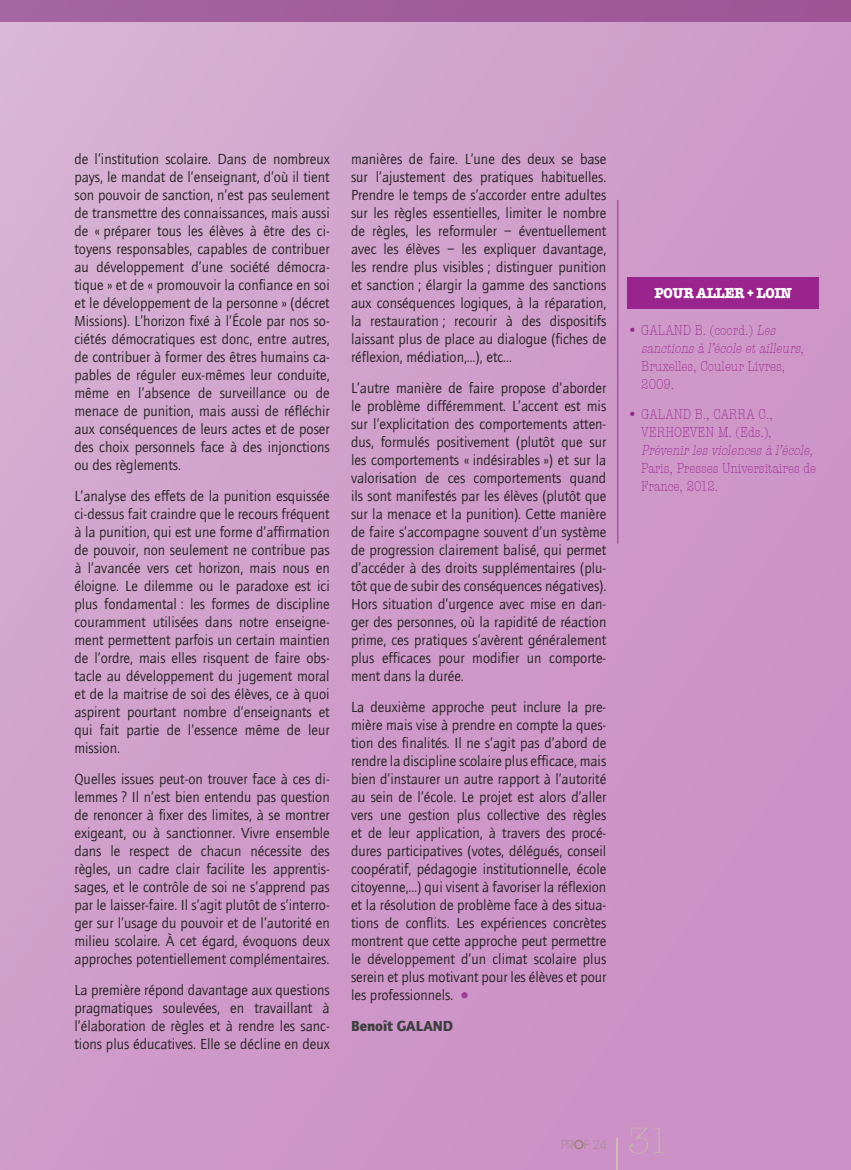
<style>
.page{position:relative;width:851px;height:1170px;background:#fff}
.page>*{position:absolute;margin:0;border:0;box-sizing:border-box;transform-origin:0 0}
.t1{font:300 37.5px "American Typewriter";color:#c7baa8}
.TEXTE{font:15px/18px "Quay Sans";color:#231f20;text-align:justify}
.TEXTE-2{font:300 condensed 15px/18px "American Typewriter";color:#99248e}
.SURBRILLANCE_ARTICLE{font:700 15px "American Typewriter";letter-spacing:-.03em;color:#fff;scale:.9 1}
.TEXTE-3{font:900 15px "Quay Sans";color:#3e3e3f}
.t2{font:200 12px "Avant Garde";color:#938065}
.s1{font-size:22.5px;color:#a13d96}
.s2{font-style:italic}
.s3{font-weight:500}
</style>
<div class="page">
<div style="left:0;top:0;width:850px;height:1169px;background:linear-gradient(to right,#d3a8cf,#cc92c6)"></div>
<hr style="left:617px;top:200px;width:1px;height:343px;background:#a854a1">
<hr style="left:616px;top:1137px;width:1px;height:32px;background:#d2c7b7">
<div style="left:0;top:0;width:850px;height:21px;background:#a05d9b"></div>
<div style="left:627px;top:276px;width:192px;height:32px;background:#99248e"></div>
<p class="TEXTE" style="left:74px;top:150px;width:257px">de l’institution scolaire. Dans de nombreux pays, le mandat de l’enseignant, d’où il tient son pouvoir de sanction, n’est pas seulement de transmettre des connaissances, mais aussi de « préparer tous les élèves à être des ci&shy;toyens responsables, capables de contribuer au développement d’une société démocra&shy;tique » et de « promouvoir la confiance en soi et le développement de la personne » (décret Missions). L’horizon fixé à l’École par nos so&shy;ciétés démocratiques est donc, entre autres, de contribuer à former des êtres humains ca&shy;pables de réguler eux-mêmes leur conduite, même en l’absence de surveillance ou de menace de punition, mais aussi de réfléchir aux conséquences de leurs actes et de poser des choix personnels face à des injonctions ou des règlements.</p>
<p class="TEXTE" style="left:74px;top:487px;width:257px">L’analyse des effets de la punition esquissée ci-dessus fait craindre que le recours fréquent à la punition, qui est une forme d’affirmation de pouvoir, non seulement ne contribue pas à l’avancée vers cet horizon, mais nous en éloigne. Le dilemme ou le paradoxe est ici plus fondamental : les formes de discipline couramment utilisées dans notre enseigne&shy;ment permettent parfois un certain maintien de l’ordre, mais elles risquent de faire obs&shy;tacle au développement du jugement moral et de la maitrise de soi des élèves, ce à quoi aspirent pourtant nombre d’enseignants et qui fait partie de l’essence même de leur mission.</p>
<p class="TEXTE" style="left:74px;top:770px;width:257px">Quelles issues peut-on trouver face à ces di&shy;lemmes ? Il n’est bien entendu pas question de renoncer à fixer des limites, à se montrer exigeant, ou à sanctionner. Vivre ensemble dans le respect de chacun nécessite des règles, un cadre clair facilite les apprentis&shy;sages, et le contrôle de soi ne s’apprend pas par le laisser-faire. Il s’agit plutôt de s’interro&shy;ger sur l’usage du pouvoir et de l’autorité en milieu scolaire. À cet égard, évoquons deux approches potentiellement complémentaires.</p>
<p class="TEXTE" style="left:74px;top:980px;width:257px">La première répond davantage aux questions pragmatiques soulevées, en travaillant à l’élaboration de règles et à rendre les sanc&shy;tions plus éducatives. Elle se décline en deux</p>
<p class="TEXTE" style="left:351px;top:150px;width:257px">manières de faire. L’une des deux se base sur l’ajustement des pratiques habituelles.<br>Prendre le temps de s’accorder entre adultes sur les règles essentielles, limiter le nombre de règles, les reformuler – éventuellement avec les élèves – les expliquer davantage, les rendre plus visibles ; distinguer punition et sanction ; élargir la gamme des sanctions aux conséquences logiques, à la réparation, la restauration ; recourir à des dispositifs laissant plus de place au dialogue (fiches de réflexion, médiation,…), etc...</p>
<p class="TEXTE" style="left:351px;top:379px;width:257px">L’autre manière de faire propose d’aborder le problème différemment. L’accent est mis sur l’explicitation des comportements atten&shy;dus, formulés positivement (plutôt que sur les comportements « indésirables ») et sur la valorisation de ces comportements quand ils sont manifestés par les élèves (plutôt que sur la menace et la punition). Cette manière de faire s’accompagne souvent d’un système de progression clairement balisé, qui permet d’accéder à des droits supplémentaires (plu&shy;tôt que de subir des conséquences négatives).<br>Hors situation d’urgence avec mise en dan&shy;ger des personnes, où la rapidité de réaction prime, ces pratiques s’avèrent généralement plus efficaces pour modifier un comporte&shy;ment dans la durée.</p>
<p class="TEXTE" style="left:351px;top:698px;width:257px">La deuxième approche peut inclure la pre&shy;mière mais vise à prendre en compte la ques&shy;tion des finalités. Il ne s’agit pas d’abord de rendre la discipline scolaire plus efficace, mais bien d’instaurer un autre rapport à l’autorité au sein de l’école. Le projet est alors d’aller vers une gestion plus collective des règles et de leur application, à travers des procé&shy;dures participatives (votes, délégués, conseil coopératif, pédagogie institutionnelle, école citoyenne,…) qui visent à favoriser la réflexion et la résolution de problème face à des situa&shy;tions de conflits. Les expériences concrètes montrent que cette approche peut permettre le développement d’un climat scolaire plus serein et plus motivant pour les élèves et pour les professionnels. <span class="s1">•</span></p>
<p class="TEXTE-3" style="left:351px;top:1016px;width:103px">Benoît GALAND</p>
<p class="SURBRILLANCE_ARTICLE" style="left:654px;top:280px;width:154px">POUR ALLER + LOIN</p>
<p class="TEXTE-2" style="left:641px;top:320px;width:164px;text-indent:-14px">• GALAND B. (coord.) <span class="s2">Les sanctions à l’école et ailleurs</span>,<br>Bruxelles, Couleur Livres,<br>2009.</p>
<p class="TEXTE-2" style="left:641px;top:405px;width:176px;text-indent:-14px">• GALAND B., CARRA C.,<br>VERHOEVEN M. (Eds.),<br><span class="s2">Prévenir les violences à l’école,<br></span>Paris, Presses Universitaires de<br>France, 2012.</p>
<p class="t2" style="left:561px;top:1137px;width:47px">PR<span class="s3">O</span>F 24</p>
<h1 class="t1" style="left:627px;top:1112px;width:45px">31</h1>
</div>
